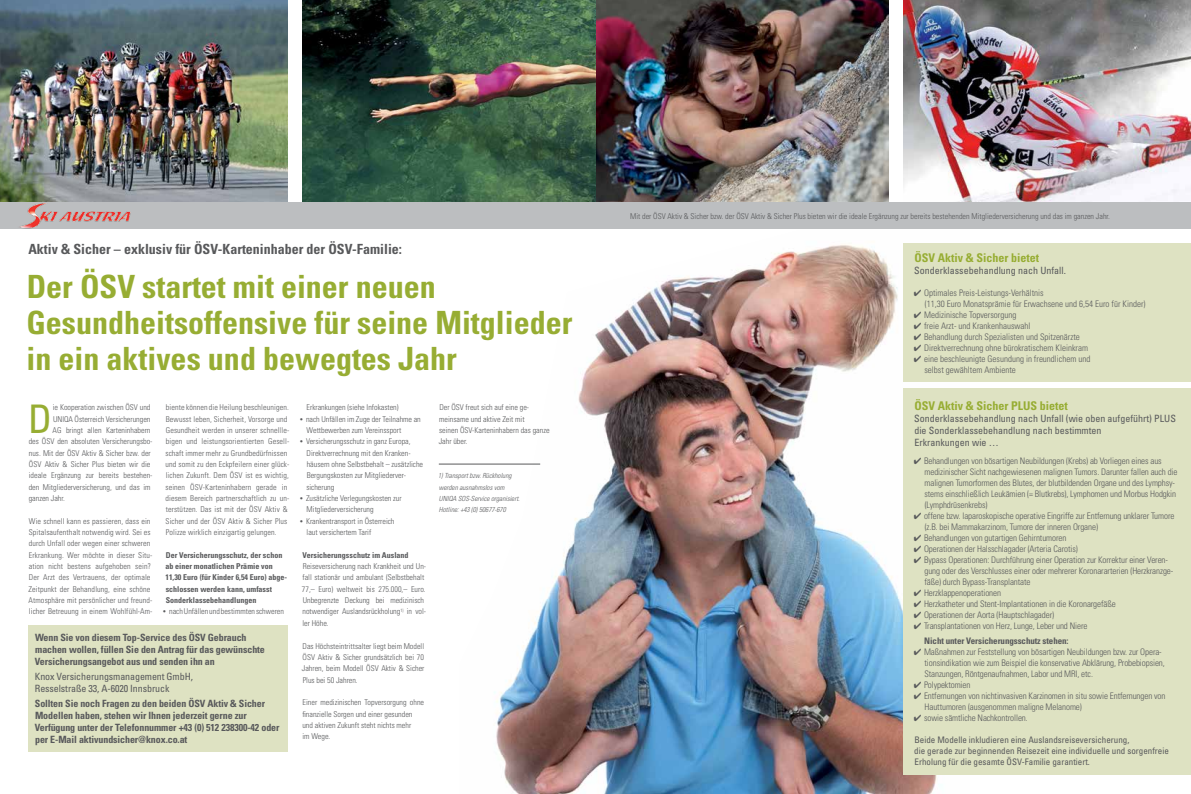
<style>
.page{position:relative;width:1191px;height:794px;background:#fff}
.page>*{position:absolute;margin:0;border:0;box-sizing:border-box;transform-origin:0 0}
.t1{font:condensed 39.4px "Univers";color:#97ad33}
.t2{font:700 condensed 32px/36px "Univers";color:#97ad33}
.t3{font:700 condensed 14px "Univers";color:#58595b}
.t4{font:700 condensed 12px "Univers";color:#97ad33}
.t5{font:700 condensed 10px/12px "Univers";letter-spacing:-.01em;color:#58595b}
.t6{font:condensed 10px/12px "Univers";color:#58595b}
.t7{font:300 condensed 9px/11px "Univers";letter-spacing:-.01em;color:#58595b}
.t8{font:condensed 9px/11px "Univers";color:#58595b}
.t9{font:300 condensed 8px/11.3px "Univers";color:#58595b}
.t10{font:700 condensed 8px/11.3px "Univers";color:#58595b}
.t11{font:italic 300 condensed 7px/11.3px "Univers";color:#58595b}
.s1{font-family:"Futura EF";font-weight:400;font-stretch:normal}
.s2{font-weight:700}
</style>
<div class="page">
<img style="left:460px;top:244px;width:509px;height:550px">
<div style="left:28px;top:625px;width:260px;height:126px;background:#dee2c2"></div>
<img style="left:595px;top:0;width:294px;height:202px">
<img style="left:0;top:0;width:288px;height:202px">
<img style="left:903px;top:0;width:288px;height:202px">
<img style="left:302px;top:0;width:293px;height:202px">
<div style="left:595px;top:202px;width:596px;height:27px;background:#bcbec0"></div>
<div style="left:0;top:202px;width:595px;height:27px;background:#bcbec0"></div>
<div style="left:903px;top:243px;width:288px;height:139px;background:#dee2c2"></div>
<div style="left:903px;top:389px;width:288px;height:386px;background:#dee2c2"></div>
<hr style="left:439px;top:464px;width:101px;height:1px;background:#58595b">
<img style="left:14px;top:199px;width:119px;height:30px">
<h3 class="t3" style="left:28px;top:240px;width:375px">Aktiv &amp; Sicher – exklusiv für ÖSV-Karteninhaber der ÖSV-Familie:</h3>
<h2 class="t2" style="left:26px;top:268px;width:547px">Der ÖSV startet mit einer neuen<br>Gesundheitsoffensive für seine Mitglieder in ein aktives und bewegtes Jahr</h2>
<h1 class="t1" style="left:28px;top:394px;width:26px">D</h1>
<p class="t9" style="left:53px;top:402px;width:99px">ie Kooperation zwischen ÖSV und</p>
<p class="t9" style="left:53px;top:413px;width:99px">UNIQA Österreich Versicherungen</p>
<p class="t9" style="left:53px;top:424px;width:99px">AG bringt allen Karteninhabern</p>
<p class="t9" style="left:29px;top:436px;width:125px">des ÖSV den absoluten Versicherungsbo-</p>
<p class="t9" style="left:29px;top:447px;width:123px">nus. Mit der ÖSV Aktiv &amp; Sicher bzw. der</p>
<p class="t9" style="left:29px;top:458px;width:123px">ÖSV Aktiv &amp; Sicher Plus bieten wir die</p>
<p class="t9" style="left:29px;top:470px;width:125px">ideale Ergänzung zur bereits bestehen-</p>
<p class="t9" style="left:29px;top:481px;width:123px">den Mitgliederversicherung, und das im</p>
<p class="t9" style="left:29px;top:492px;width:38px">ganzen Jahr.</p>
<p class="t9" style="left:29px;top:515px;width:125px">Wie schnell kann es passieren, dass ein Spitalsaufenthalt notwendig wird. Sei es durch Unfall oder wegen einer schweren Erkrankung. Wer möchte in dieser Situ&shy;ation nicht bestens aufgehoben sein?<br>Der Arzt des Vertrauens, der optimale Zeitpunkt der Behandlung, eine schöne Atmosphäre mit persönlicher und freund&shy;licher Betreuung in einem Wohlfühl-Am-</p>
<p class="t9" style="left:165px;top:402px;width:125px">biente können die Heilung beschleunigen.<br>Bewusst leben, Sicherheit, Vorsorge und Gesundheit werden in unserer schnellle&shy;bigen und leistungsorientierten Gesell&shy;schaft immer mehr zu Grundbedürfnissen und somit zu den Eckpfeilern einer glück&shy;lichen Zukunft. Dem ÖSV ist es wichtig, seinen ÖSV-Karteninhabern gerade in diesem Bereich partnerschaftlich zu un&shy;terstützen. Das ist mit der ÖSV Aktiv &amp; Sicher und der ÖSV Aktiv &amp; Sicher Plus Polizze wirklich einzigartig gelungen.</p>
<p class="t10" style="left:165px;top:549px;width:123px">Der Versicherungsschutz, der schon ab einer monatlichen Prämie von 11,30 Euro (für Kinder 6,54 Euro) abge&shy;schlossen werden kann, umfasst Sonderklassebehandlungen</p>
<p class="t9" style="left:162px;top:606px;width:124px"><span class="s1">•</span> nach Unfällen und bestimmten schweren</p>
<p class="t5" style="left:35px;top:631px;width:232px">Wenn Sie von diesem Top-Service des ÖSV Gebrauch machen wollen, füllen Sie den Antrag für das gewünschte<br>Versicherungsangebot aus und senden ihn an</p>
<p class="t6" style="left:35px;top:670px;width:159px">Knox Versicherungsmanagement GmbH,<br>Resselstraße 33, A-6020 Innsbruck</p>
<p class="t5" style="left:35px;top:697px;width:246px">Sollten Sie noch Fragen zu den beiden ÖSV Aktiv &amp; Sicher Modellen haben, stehen wir Ihnen jederzeit gerne zur Verfügung unter der Telefonnummer +43 (0) 512 238300-42 oder per E-Mail aktivundsicher@knox.co.at</p>
<p class="t9" style="left:307px;top:402px;width:93px">Erkrankungen (siehe Infokasten)</p>
<p class="t9" style="left:306px;top:413px;width:116px;text-indent:-8px"><span class="s1">•</span> nach Unfällen im Zuge der Teilnahme an<br>Wettbewerben zum Vereinssport</p>
<p class="t9" style="left:306px;top:436px;width:118px;text-indent:-8px"><span class="s1">•</span> Versicherungsschutz in ganz Europa,<br>Direktverrechnung mit den Kranken&shy;häusern ohne Selbstbehalt – zusätzliche<br>Bergungskosten zur Mitgliederver&shy;sicherung</p>
<p class="t9" style="left:307px;top:492px;width:97px;text-indent:-8px"><span class="s1">•</span> Zusätzliche Verlegungskosten zur<br>Mitgliederversicherung</p>
<p class="t9" style="left:306px;top:515px;width:89px;text-indent:-8px"><span class="s1">•</span> Krankentransport in Österreich laut versichertem Tarif</p>
<p class="t10" style="left:303px;top:549px;width:107px">Versicherungsschutz im Ausland</p>
<p class="t9" style="left:302px;top:560px;width:126px">Reiseversicherung nach Krankheit und Un&shy;fall stationär und ambulant (Selbstbehalt 77,– Euro) weltweit bis 275.000,– Euro.<br>Unbegrenzte Deckung bei medizinisch notwendiger Auslandsrückholung<sup>1)</sup> in vol&shy;ler Höhe.</p>
<p class="t9" style="left:302px;top:640px;width:124px;text-align:justify">Das Höchsteintrittsalter liegt beim Modell ÖSV Aktiv &amp; Sicher grundsätzlich bei 70<br>Jahren, beim Modell ÖSV Aktiv &amp; Sicher Plus bei 50 Jahren.</p>
<p class="t9" style="left:302px;top:696px;width:123px">Einer medizinischen Topversorgung ohne finanzielle Sorgen und einer gesunden und aktiven Zukunft steht nichts mehr<br>im Wege.</p>
<p class="t9" style="left:439px;top:402px;width:112px">Der ÖSV freut sich auf eine ge&shy;meinsame und aktive Zeit mit<br>seinen ÖSV-Karteninhabern das ganze<br>Jahr über.</p>
<p class="t11" style="left:438px;top:470px;width:83px">1) Transport bzw. Rückholung werden ausnahmslos vom<br>UNIQA SOS-Service organisiert.<br>Hotline: +43 (0) 50677-670</p>
<p class="t9" style="left:630px;top:210px;width:481px">Mit der ÖSV Aktiv &amp; Sicher bzw. der ÖSV Aktiv &amp; Sicher Plus bieten wir die ideale Ergänzung zur bereits bestehenden Mitgliederversicherung und das im ganzen Jahr.</p>
<h3 class="t4" style="left:914px;top:250px;width:126px">ÖSV Aktiv &amp; Sicher bietet</h3>
<p class="t6" style="left:914px;top:264px;width:153px">Sonderklassebehandlung nach Unfall.</p>
<p class="t7" style="left:924px;top:287px;width:222px;text-indent:-11px">✔ Optimales Preis-Leistungs-Verhältnis<br>(11,30 Euro Monatsprämie für Erwachsene und 6,54 Euro für Kinder)</p>
<p class="t7" style="left:914px;top:309px;width:104px">✔ Medizinische Topversorgung</p>
<p class="t7" style="left:914px;top:320px;width:118px">✔ freie Arzt- und Krankenhauswahl</p>
<p class="t7" style="left:914px;top:331px;width:167px">✔ Behandlung durch Spezialisten und Spitzenärzte</p>
<p class="t7" style="left:914px;top:342px;width:176px">✔ Direktverrechnung ohne bürokratischem Kleinkram</p>
<p class="t7" style="left:924px;top:353px;width:167px;text-indent:-11px">✔ eine beschleunigte Gesundung in freundlichem und selbst gewähltem Ambiente</p>
<h3 class="t4" style="left:914px;top:398px;width:155px">ÖSV Aktiv &amp; Sicher PLUS bietet</h3>
<p class="t6" style="left:914px;top:412px;width:263px">Sonderklassebehandlung nach Unfall (wie oben aufgeführt) PLUS die Sonderklassebehandlung nach bestimmten<br>Erkrankungen wie …</p>
<p class="t7" style="left:924px;top:455px;width:255px;text-indent:-11px">✔ Behandlungen von bösartigen Neubildungen (Krebs) ab Vorliegen eines aus medizinischer Sicht nachgewiesenen malignen Tumors. Darunter fallen auch die malignen Tumorformen des Blutes, der blutbildenden Organe und des Lymphsy&shy;stems einschließlich Leukämien (= Blutkrebs), Lymphomen und Morbus Hodgkin (Lymphdrüsenkrebs)</p>
<p class="t7" style="left:924px;top:510px;width:251px;text-indent:-11px">✔ offene bzw. laparoskopische operative Eingriffe zur Entfernung unklarer Tumore (z.B. bei Mammakarzinom, Tumore der inneren Organe)</p>
<p class="t7" style="left:914px;top:532px;width:154px">✔ Behandlungen von gutartigen Gehirntumoren</p>
<p class="t7" style="left:914px;top:543px;width:165px">✔ Operationen der Halsschlagader (Arteria Carotis)</p>
<p class="t7" style="left:924px;top:554px;width:250px;text-indent:-11px">✔ Bypass Operationen: Durchführung einer Operation zur Korrektur einer Veren&shy;gung oder des Verschlusses einer oder mehrerer Koronararterien (Herzkranzge&shy;fäße) durch Bypass-Transplantate</p>
<p class="t7" style="left:914px;top:587px;width:89px">✔ Herzklappenoperationen</p>
<p class="t7" style="left:914px;top:598px;width:203px">✔ Herzkatheter und Stent-Implantationen in die Koronargefäße</p>
<p class="t7" style="left:914px;top:609px;width:142px">✔ Operationen der Aorta (Hauptschlagader)</p>
<p class="t7" style="left:924px;top:618px;width:165px;line-height:15px;text-indent:-10px">✔ Transplantationen von Herz, Lunge, Leber und Niere<br><span class="s2">Nicht unter Versicherungsschutz stehen:</span></p>
<p class="t7" style="left:924px;top:646px;width:242px;text-indent:-10px">✔ Maßnahmen zur Feststellung von bösartigen Neubildungen bzw. zur Opera&shy;tionsindikation wie zum Beispiel die konservative Abklärung, Probebiopsien,<br>Stanzungen, Röntgenaufnahmen, Labor und MRI, etc.</p>
<p class="t7" style="left:914px;top:679px;width:58px">✔ Polypektomien</p>
<p class="t7" style="left:924px;top:690px;width:242px;text-indent:-11px">✔ Entfernungen von nichtinvasiven Karzinomen in situ sowie Entfernungen von<br>Hauttumoren (ausgenommen maligne Melanome)</p>
<p class="t7" style="left:914px;top:712px;width:115px">✔ sowie sämtliche Nachkontrollen.</p>
<p class="t8" style="left:914px;top:734px;width:256px">Beide Modelle inkludieren eine Auslandsreiseversicherung,<br>die gerade zur beginnenden Reisezeit eine individuelle und sorgenfreie<br>Erholung für die gesamte ÖSV-Familie garantiert.</p>
</div>
